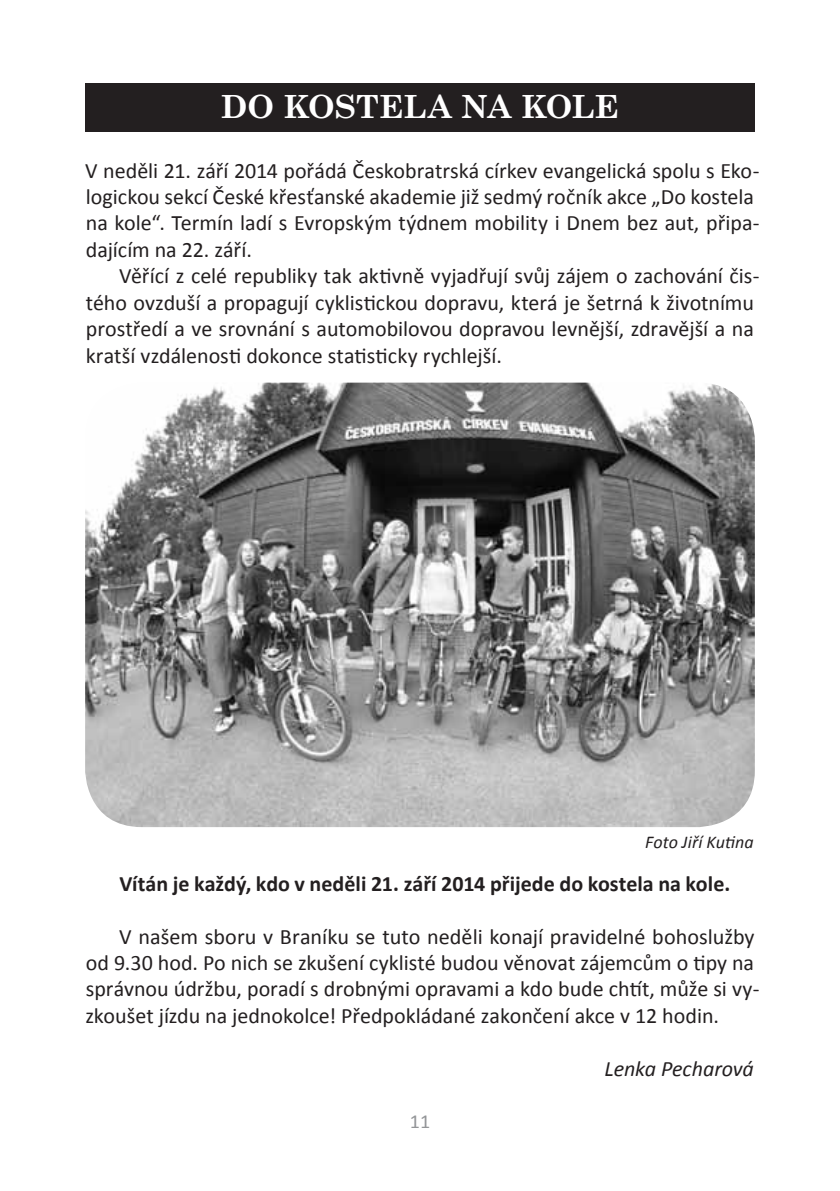
<style>
.page{position:relative;width:840px;height:1191px;background:#fff}
.page>*{position:absolute;margin:0;border:0;box-sizing:border-box;transform-origin:0 0}
.NADPIS_článku__v_čer{font:700 32px "Century Schoolbook";letter-spacing:-.005em;color:#fff}
.Odstavec_shora_odsaz{font:22px/26.4px "Calibri";color:#231f20}
.Odstavec_po_nadpisu{font:22px/26.4px "Calibri";color:#231f20}
.t1{font:700 22px "Calibri";letter-spacing:-.005em;color:#231f20}
.Podpis{font:italic 22px "Calibri";letter-spacing:-.005em;color:#231f20}
.t2{font:20px "Calibri";color:#939598}
.Odstavec_po_nadpisu-2{font:italic 18px "Calibri";letter-spacing:.005em;color:#231f20}
</style>
<div class="page">
<div style="left:85px;top:83px;width:669px;height:48px;background:#231f20"></div>
<img style="left:85px;top:382px;width:669px;height:445px">
<p class="NADPIS_článku__v_čer" style="left:221px;top:82px;width:399px">DO KOSTELA NA KOLE</p>
<p class="Odstavec_po_nadpisu" style="left:85px;top:157px;width:675px">V neděli 21. září 2014 pořádá Českobratrská církev evangelická spolu s Eko&shy;logickou sekcí České křesťanské akademie již sedmý ročník akce „Do kostela na kole“. Termín ladí s Evropským týdnem mobility i Dnem bez aut, připa&shy;dajícím na 22. září.</p>
<p class="Odstavec_shora_odsaz" style="left:86px;top:263px;width:674px;text-indent:33px">Věřící z celé republiky tak aktivně vyjadřují svůj zájem o zachování čis&shy;tého ovzduší a propagují cyklistickou dopravu, která je šetrná k životnímu prostředí a ve srovnání s automobilovou dopravou levnější, zdravější a na kratší vzdálenosti dokonce statisticky rychlejší.</p>
<p class="Odstavec_po_nadpisu-2" style="left:645px;top:830px;width:110px">Foto Jiří Kutina</p>
<p class="t1" style="left:119px;top:869px;width:612px">Vítán je každý, kdo v neděli 21. září 2014 přijede do kostela na kole.</p>
<p class="Odstavec_shora_odsaz" style="left:85px;top:923px;width:675px;text-indent:34px">V našem sboru v Braníku se tuto neděli konají pravidelné bohoslužby od 9.30 hod. Po nich se zkušení cyklisté budou věnovat zájemcům o tipy na správnou údržbu, poradí s drobnými opravami a kdo bude chtít, může si vy&shy;zkoušet jízdu na jednokolce! Předpokládané zakončení akce v 12 hodin.</p>
<p class="Podpis" style="left:604px;top:1053px;width:151px">Lenka Pecharová</p>
<p class="t2" style="left:409px;top:1109px;width:22px">11</p>
</div>
